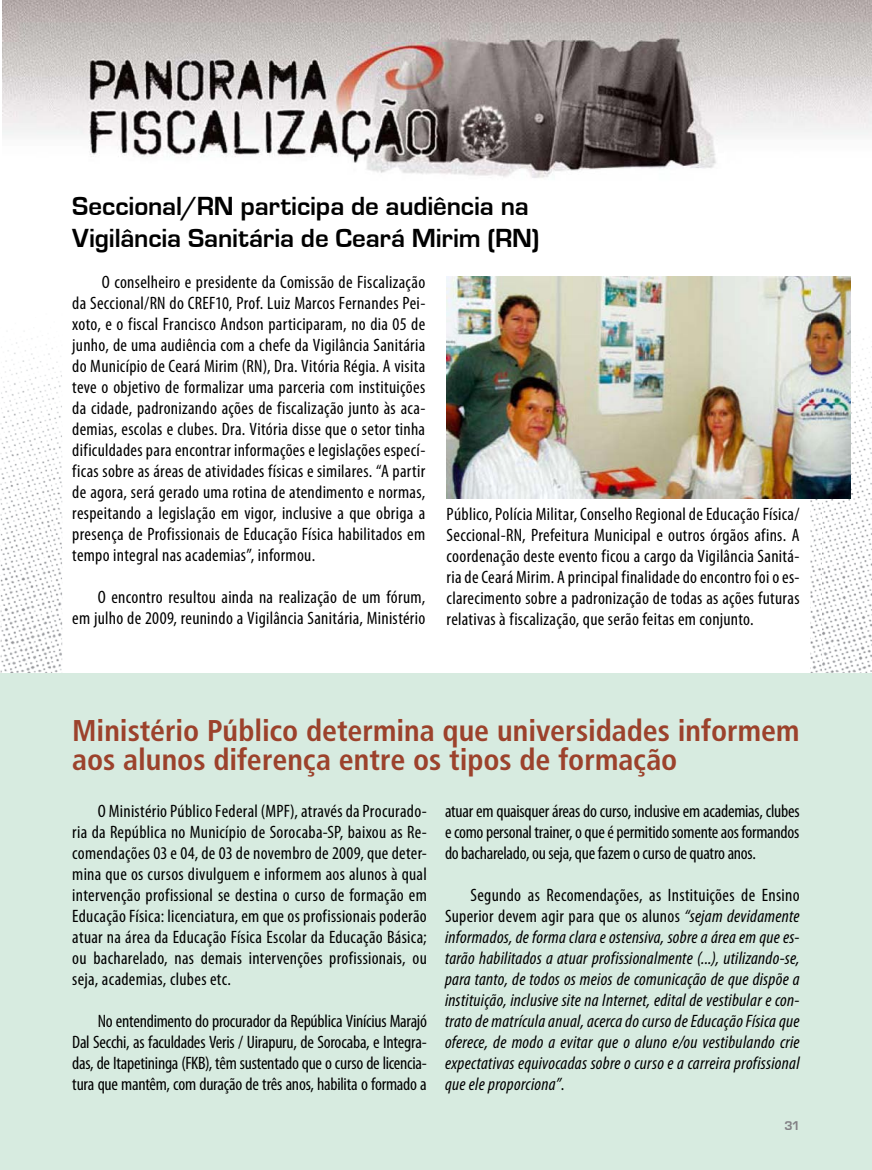
<style>
.page{position:relative;width:872px;height:1170px;background:#fff}
.page>*{position:absolute;margin:0;border:0;box-sizing:border-box;transform-origin:0 0}
.t1{font:700 condensed 30px/28.5px "Frutiger";color:#9c422c}
.t2{font:700 27px/32.4px "Eurostile";letter-spacing:-.005em;color:#000}
.t3{font:condensed 18px/21px "Myriad Pro";letter-spacing:.015em;color:#000;text-align:justify}
.t4{font:italic condensed 18px/21px "Myriad Pro";letter-spacing:.015em;color:#000;text-align:justify}
.t5{font:700 13.05px "Eurostile";color:#817f84}
.s1{font-style:normal}
</style>
<div class="page">
<img style="left:1px;top:331px;width:50px;height:342px">
<img style="left:51px;top:348px;width:11px;height:325px">
<img style="left:821px;top:338px;width:51px;height:335px">
<img style="left:810px;top:498px;width:11px;height:175px">
<img style="left:2px;top:0;width:870px;height:178px">
<img style="left:446px;top:276px;width:405px;height:222px">
<div style="left:0;top:673px;width:872px;height:496px;background:#d7ebe0"></div>
<h2 class="t2" style="left:72px;top:190px;width:469px">Seccional/RN participa de audiência na<br>Vigilância Sanitária de Ceará Mirim (RN)</h2>
<p class="t3" style="left:72px;top:271px;width:354px;text-indent:30px">O conselheiro e presidente da Comissão de Fiscalização da Seccional/RN do CREF10, Prof. Luiz Marcos Fernandes Pei&shy;xoto, e o fiscal Francisco Andson participaram, no dia 05 de junho, de uma audiência com a chefe da Vigilância Sanitária do Município de Ceará Mirim (RN), Dra. Vitória Régia. A visita teve o objetivo de formalizar uma parceria com instituições da cidade, padronizando ações de fiscalização junto às aca&shy;demias, escolas e clubes. Dra. Vitória disse que o setor tinha dificuldades para encontrar informações e legislações especí&shy;ficas sobre as áreas de atividades físicas e similares. “A partir de agora, será gerado uma rotina de atendimento e normas, respeitando a legislação em vigor, inclusive a que obriga a presença de Profissionais de Educação Física habilitados em tempo integral nas academias”, informou.</p>
<p class="t3" style="left:72px;top:586px;width:354px;text-align:right">O encontro resultou ainda na realização de um fórum,<br>em julho de 2009, reunindo a Vigilância Sanitária, Ministério</p>
<p class="t3" style="left:446px;top:503px;width:354px">Público, Polícia Militar, Conselho Regional de Educação Física/ Seccional-RN, Prefeitura Municipal e outros órgãos afins. A coordenação deste evento ficou a cargo da Vigilância Sanitá&shy;ria de Ceará Mirim. A principal finalidade do encontro foi o es&shy;clarecimento sobre a padronização de todas as ações futuras relativas à fiscalização, que serão feitas em conjunto.</p>
<h1 class="t1" style="left:72px;top:716px;width:728px">Ministério Público determina que universidades informem aos alunos diferença entre os tipos de formação</h1>
<p class="t3" style="left:72px;top:799px;width:356px;text-indent:26px">O Ministério Público Federal (MPF), através da Procurado&shy;ria da República no Município de Sorocaba-SP, baixou as Re&shy;comendações 03 e 04, de 03 de novembro de 2009, que deter&shy;mina que os cursos divulguem e informem aos alunos à qual intervenção profissional se destina o curso de formação em Educação Física: licenciatura, em que os profissionais poderão atuar na área da Educação Física Escolar da Educação Básica; ou bacharelado, nas demais intervenções profissionais, ou seja, academias, clubes etc.</p>
<p class="t3" style="left:72px;top:1009px;width:356px;text-indent:26px">No entendimento do procurador da República Vinícius Marajó Dal Secchi, as faculdades Veris / Uirapuru, de Sorocaba, e Integra&shy;das, de Itapetininga (FKB), têm sustentado que o curso de licencia&shy;tura que mantêm, com duração de três anos, habilita o formado a</p>
<p class="t3" style="left:445px;top:799px;width:356px">atuar em quaisquer áreas do curso, inclusive em academias, clubes e como personal trainer, o que é permitido somente aos formandos do bacharelado, ou seja, que fazem o curso de quatro anos.</p>
<p class="t4" style="left:445px;top:883px;width:356px;text-indent:26px"><span class="s1">Segundo as Recomendações, as Instituições de Ensino Superior devem agir para que os alunos</span> “sejam devidamente informados, de forma clara e ostensiva, sobre a área em que es&shy;tarão habilitados a atuar profissionalmente (...), utilizando-se, para tanto, de todos os meios de comunicação de que dispõe a instituição, inclusive site na Internet, edital de vestibular e con&shy;trato de matrícula anual, acerca do curso de Educação Física que oferece, de modo a evitar que o aluno e/ou vestibulando crie expectativas equivocadas sobre o curso e a carreira profissional que ele proporciona”<span class="s1">.</span></p>
<p class="t5" style="left:784px;top:1118px;width:17px">31</p>
</div>
